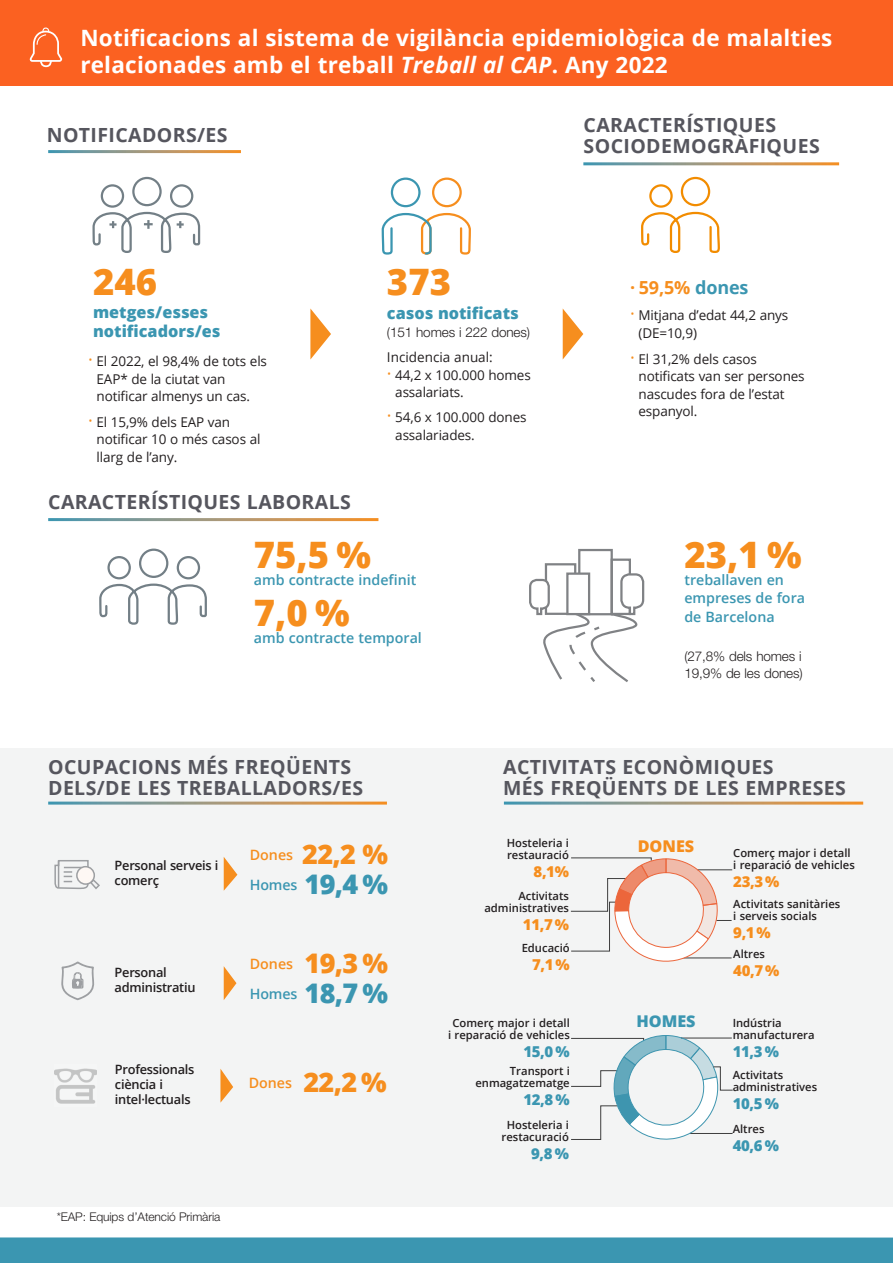
<style>
.page{position:relative;width:893px;height:1263px;background:#fff}
.page>*{position:absolute;margin:0;border:0;box-sizing:border-box;transform-origin:0 0}
.TXT_gral{font:800 36.45px "Open Sans";color:#f68e1e}
.tit1{font:700 22.5px/27px "Open Sans";letter-spacing:.01em;color:#fff}
.tit2{font:700 19.5px/20.2px "Open Sans";letter-spacing:.02em;color:#56565e}
.TXT_gral-2{font:700 18px "Open Sans";letter-spacing:-.01em;color:#f68e1e}
.TXT_gral-3{font:800 16.2px/18.9px "Open Sans";color:#3b96b1}
.TXT_gral-4{font:800 16.2px "Open Sans";color:#f68e1e}
.TXT_gral-5{font:800 15px "Open Sans";letter-spacing:-.025em;color:#3b96b1}
.TXT_gral-6{font:800 15px "Open Sans";color:#f68e1e}
.TXT_gral-7{font:600 14.25px/17.5px "Open Sans";color:#3b96b1}
.TXT_gral-8{font:600 14.25px "Open Sans";color:#f68e1e}
.TXT_gral-9{font:13.5px/17.5px "Open Sans";letter-spacing:-.01em;color:#231f20}
.TXT_gral-10{font:300 13.5px/17.5px "Helvetica Neue LT Std";letter-spacing:-.01em;color:#231f20}
.TXT_gral-11{font:600 12.9px/15px "Open Sans";letter-spacing:-.02em;color:#231f20}
.TXT_gral-12{font:300 12px "Helvetica Neue LT Std";letter-spacing:-.01em;color:#231f20}
.TXT_gral-13{font:600 11.25px/12px "Open Sans";color:#231f20}
.s1{font-style:italic}
.s2{font-size:18px;color:#f68e1e}
.s3{color:#3b96b1}
.s4{font-weight:800;font-size:27px}
</style>
<div class="page">
<div style="left:0;top:749px;width:893px;height:458px;background:#f3f4f4"></div>
<svg style="left:310px;top:308px;width:21px;height:51px"></svg>
<svg style="left:563px;top:309px;width:20px;height:50px"></svg>
<div style="left:432px;top:178px;width:30px;height:29px;border:2px solid #f68e1e;border-radius:50%"></div>
<div style="left:391px;top:178px;width:30px;height:29px;border:2px solid #3b96b1;border-radius:50%"></div>
<svg style="left:381px;top:212px;width:90px;height:43px"></svg>
<svg style="left:92px;top:211px;width:109px;height:42px"></svg>
<div style="left:101px;top:184px;width:23px;height:24px;border:2px solid #737f86;border-radius:50%"></div>
<div style="left:170px;top:184px;width:23px;height:24px;border:2px solid #737f86;border-radius:50%"></div>
<div style="left:132px;top:177px;width:30px;height:29px;border:2px solid #737f86;border-radius:50%"></div>
<svg style="left:99px;top:583px;width:108px;height:42px"></svg>
<div style="left:107px;top:556px;width:24px;height:23px;border:2px solid #737f86;border-radius:50%"></div>
<div style="left:177px;top:556px;width:23px;height:23px;border:2px solid #737f86;border-radius:50%"></div>
<div style="left:139px;top:549px;width:29px;height:29px;border:2px solid #737f86;border-radius:50%"></div>
<svg style="left:641px;top:211px;width:79px;height:42px"></svg>
<div style="left:649px;top:184px;width:24px;height:24px;border:2px solid #f28c00;border-radius:50%"></div>
<div style="left:681px;top:177px;width:29px;height:29px;border:2px solid #f28c00;border-radius:50%"></div>
<div style="left:578px;top:549px;width:35px;height:66px;border:2px solid #808285"></div>
<div style="left:611px;top:558px;width:20px;height:57px;border:2px solid #808285"></div>
<div style="left:545px;top:563px;width:31px;height:52px;border:2px solid #808285"></div>
<svg style="left:529px;top:572px;width:116px;height:110px"></svg>
<svg style="left:224px;top:857px;width:13px;height:34px"></svg>
<svg style="left:54px;top:860px;width:46px;height:29px"></svg>
<svg style="left:220px;top:1069px;width:13px;height:34px"></svg>
<hr style="left:48px;top:801px;width:339px;height:3px;background:#fff">
<hr style="left:504px;top:801px;width:359px;height:3px;background:#fff">
<div style="left:0;top:0;width:893px;height:85px;background:#fb6121"></div>
<div style="left:0;top:1237px;width:893px;height:26px;background:#3b96b1"></div>
<svg style="left:29px;top:27px;width:34px;height:41px"></svg>
<svg style="left:224px;top:966px;width:12px;height:34px"></svg>
<img style="left:54px;top:1068px;width:43px;height:36px">
<svg style="left:61px;top:961px;width:33px;height:39px"></svg>
<svg style="left:570px;top:857px;width:162px;height:105px"></svg>
<svg style="left:571px;top:1035px;width:162px;height:105px"></svg>
<p class="tit1" style="left:80px;top:24px;width:754px">Notificacions al sistema de vigilància epidemiològica de malalties relacionades amb el treball <span class="s1">Treball al CAP</span>. Any 2022</p>
<p class="tit2" style="left:47px;top:125px;width:182px">NOTIFICADORS/ES</p>
<p class="TXT_gral" style="left:93px;top:254px;width:66px">246</p>
<p class="TXT_gral-3" style="left:93px;top:301px;width:129px">metges/esses notificadors/es</p>
<p class="TXT_gral-9" style="left:97px;top:352px;width:172px;text-indent:-8px"><span class="s2">·</span> El 2022, el 98,4% de tots els<br>EAP* de la ciutat van notificar almenys un cas.</p>
<p class="TXT_gral-9" style="left:97px;top:413px;width:165px;text-indent:-8px"><span class="s2">·</span> El 15,9% dels EAP van notificar 10 o més casos al llarg de l’any.</p>
<p class="tit2" style="left:48px;top:491px;width:304px">CARACTERÍSTIQUES LABORALS</p>
<p class="TXT_gral" style="left:387px;top:254px;width:66px">373</p>
<p class="TXT_gral-3" style="left:387px;top:303px;width:133px">casos notificats</p>
<p class="TXT_gral-10" style="left:387px;top:323px;width:145px">(151 homes i 222 dones)</p>
<p class="TXT_gral-9" style="left:387px;top:348px;width:107px">Incidencia anual:</p>
<p class="TXT_gral-9" style="left:395px;top:365px;width:137px;text-indent:-8px"><span class="s2">·</span> 44,2 x 100.000 homes assalariats.</p>
<p class="TXT_gral-9" style="left:395px;top:408px;width:133px;text-indent:-8px"><span class="s2">·</span> 54,6 x 100.000 dones assalariades.</p>
<p class="TXT_gral" style="left:254px;top:527px;width:119px">75,5 %</p>
<p class="TXT_gral-7" style="left:254px;top:571px;width:164px">amb contracte indefinit</p>
<p class="TXT_gral" style="left:254px;top:585px;width:97px">7,0 %</p>
<p class="TXT_gral-7" style="left:254px;top:629px;width:169px">amb contracte temporal</p>
<p class="tit2" style="left:584px;top:115px;width:238px">CARACTERÍSTIQUES<br>SOCIODEMOGRÀFIQUES</p>
<p class="TXT_gral-2" style="left:630px;top:275px;width:120px">· 59,5% <span class="s3">dones</span></p>
<p class="TXT_gral-9" style="left:638px;top:306px;width:151px;text-indent:-8px"><span class="s2">·</span> Mitjana d’edat 44,2 anys (DE=10,9)</p>
<p class="TXT_gral-9" style="left:638px;top:350px;width:168px;text-indent:-8px"><span class="s2">·</span> El 31,2% dels casos notificats van ser persones nascudes fora de l’estat espanyol.</p>
<p class="TXT_gral" style="left:684px;top:527px;width:119px">23,1 %</p>
<p class="TXT_gral-7" style="left:684px;top:571px;width:122px">treballaven en empreses de fora</p>
<p class="TXT_gral-7" style="left:684px;top:607px;width:92px">de Barcelona</p>
<p class="TXT_gral-10" style="left:684px;top:647px;width:120px">(27,8% dels homes i<br>19,9% de les dones)</p>
<p class="tit2" style="left:48px;top:757px;width:316px">OCUPACIONS MÉS FREQÜENTS<br>DELS/DE LES TREBALLADORS/ES</p>
<p class="tit2" style="left:503px;top:757px;width:344px">ACTIVITATS ECONÒMIQUES<br>MÉS FREQÜENTS DE LES EMPRESES</p>
<p class="TXT_gral-11" style="left:115px;top:857px;width:105px">Personal serveis i comerç</p>
<p class="TXT_gral-11" style="left:115px;top:965px;width:82px">Personal administratiu</p>
<p class="TXT_gral-8" style="left:250px;top:845px;width:140px">Dones <span class="s4">22,2 %</span></p>
<p class="TXT_gral-7" style="left:250px;top:876px;width:140px">Homes <span class="s4">19,4 %</span></p>
<p class="TXT_gral-8" style="left:250px;top:954px;width:140px">Dones <span class="s4">19,3 %</span></p>
<p class="TXT_gral-7" style="left:250px;top:985px;width:140px">Homes <span class="s4">18,7 %</span></p>
<p class="TXT_gral-11" style="left:115px;top:1061px;width:81px">Professionals ciència i intel·lectuals</p>
<p class="TXT_gral-8" style="left:249px;top:1072px;width:140px">Dones <span class="s4">22,2 %</span></p>
<p class="TXT_gral-12" style="left:57px;top:1209px;width:165px">*EAP: Equips d’Atenció Primària</p>
<p class="TXT_gral-13" style="left:507px;top:837px;width:64px">Hosteleria i</p>
<p class="TXT_gral-4" style="left:638px;top:833px;width:58px">DONES</p>
<p class="TXT_gral-13" style="left:507px;top:849px;width:63px">restauració</p>
<p class="TXT_gral-6" style="left:534px;top:860px;width:37px">8,1%</p>
<p class="TXT_gral-13" style="left:484px;top:890px;width:86px;text-align:right">Activitats administratives</p>
<p class="TXT_gral-6" style="left:523px;top:913px;width:47px">11,7 %</p>
<p class="TXT_gral-13" style="left:522px;top:941px;width:50px">Educació</p>
<p class="TXT_gral-6" style="left:532px;top:953px;width:39px">7,1 %</p>
<p class="TXT_gral-13" style="left:448px;top:1017px;width:123px;text-align:center">Comerç major i detall i reparació de vehicles</p>
<p class="TXT_gral-5" style="left:523px;top:1040px;width:48px">15,0 %</p>
<p class="TXT_gral-13" style="left:475px;top:1065px;width:96px;text-align:right">Transport i enmagatzematge</p>
<p class="TXT_gral-5" style="left:523px;top:1088px;width:48px">12,8 %</p>
<p class="TXT_gral-13" style="left:507px;top:1119px;width:64px">Hosteleria i</p>
<p class="TXT_gral-13" style="left:501px;top:1131px;width:69px">restacuració</p>
<p class="TXT_gral-5" style="left:531px;top:1142px;width:39px">9,8 %</p>
<p class="TXT_gral-3" style="left:636px;top:1011px;width:61px">HOMES</p>
<p class="TXT_gral-13" style="left:733px;top:847px;width:123px">Comerç major i detall i reparació de vehicles</p>
<p class="TXT_gral-6" style="left:733px;top:870px;width:47px">23,3 %</p>
<p class="TXT_gral-13" style="left:733px;top:898px;width:108px">Activitats sanitàries i serveis socials</p>
<p class="TXT_gral-6" style="left:733px;top:921px;width:39px">9,1 %</p>
<p class="TXT_gral-13" style="left:733px;top:947px;width:33px">Altres</p>
<p class="TXT_gral-6" style="left:733px;top:959px;width:47px">40,7 %</p>
<p class="TXT_gral-13" style="left:733px;top:1017px;width:84px">Indústria manufacturera</p>
<p class="TXT_gral-5" style="left:733px;top:1040px;width:48px">11,3 %</p>
<p class="TXT_gral-13" style="left:733px;top:1069px;width:86px">Activitats administratives</p>
<p class="TXT_gral-5" style="left:733px;top:1092px;width:48px">10,5 %</p>
<p class="TXT_gral-13" style="left:733px;top:1123px;width:33px">Altres</p>
<p class="TXT_gral-5" style="left:733px;top:1134px;width:48px">40,6 %</p>
</div>
